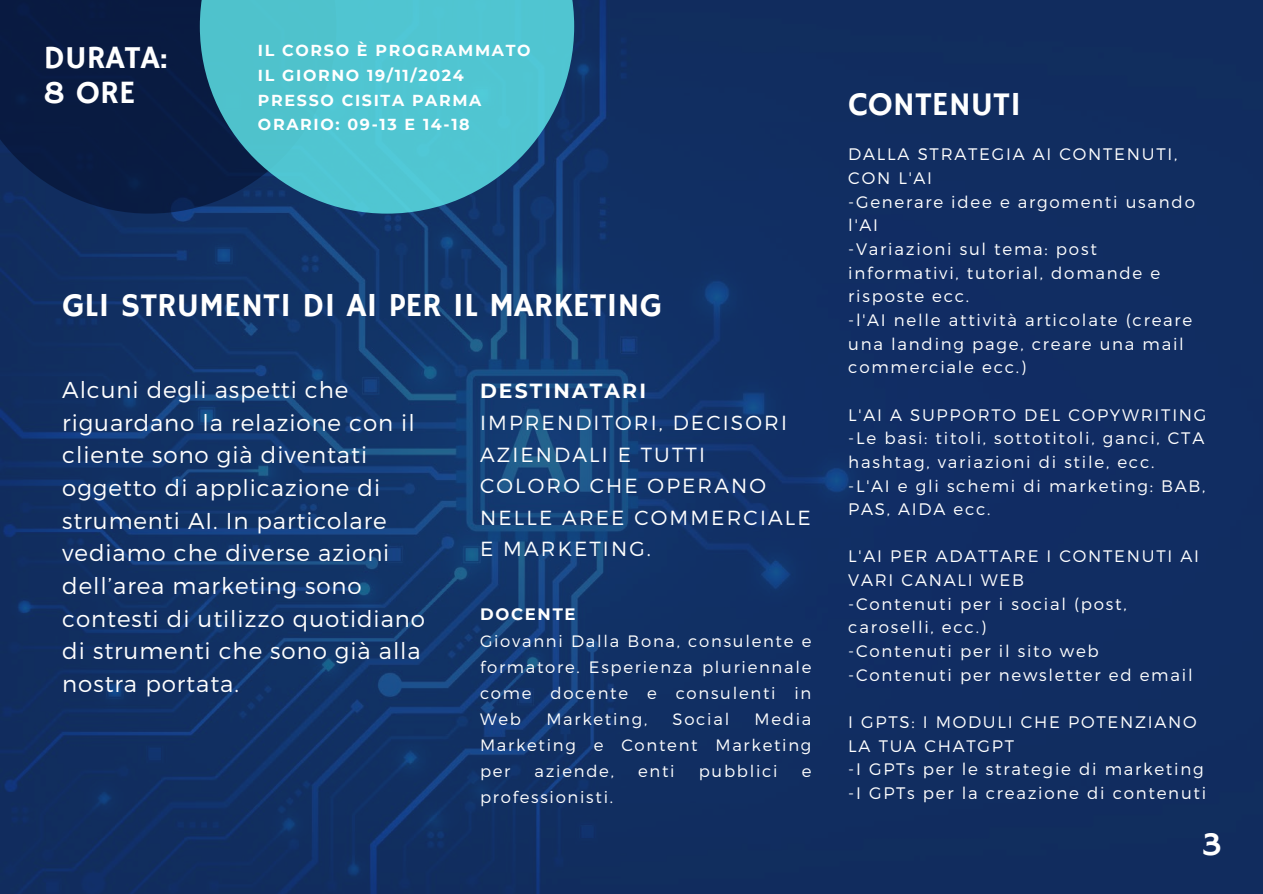
<style>
.page{position:relative;width:1263px;height:894px;background:#fff}
.page>*{position:absolute;margin:0;border:0;box-sizing:border-box;transform-origin:0 0}
.t1{font:33.6px "Hammersmith One";color:#fff}
.t2{font:32.4px/35.4px "Hammersmith One";color:#fff}
.t3{font:300 22.95px/32.7px "Montserrat";letter-spacing:.04em;color:#fff}
.t4{font:300 20.4px/31.8px "Montserrat";letter-spacing:.105em;color:#fff}
.t5{font:300 16.65px/23.7px "Montserrat";letter-spacing:.105em;color:#fff}
.t6{font:300 16.5px/26px "Montserrat";letter-spacing:.105em;color:#fff;text-align:justify}
.t7{font:700 16.5px "Montserrat";letter-spacing:.105em;color:#fff}
.t8{font:700 15.9px/24.8px "Montserrat";letter-spacing:.105em;color:#fff}
.s1{font-weight:700}
</style>
<div class="page">
<img style="left:0;top:0;width:1263px;height:893px">
<svg style="left:0;top:0;width:200px;height:213px;background:#091c44"></svg>
<svg style="left:200px;top:0;width:374px;height:213px;background:#43a8bb"></svg>
<h1 class="t2" style="left:44px;top:41px;width:126px">DURATA:<br>8 ORE</h1>
<h4 class="t8" style="left:258px;top:38px;width:274px">IL CORSO È PROGRAMMATO<br>IL GIORNO 19/11/2024<br>PRESSO CISITA PARMA<br>ORARIO: 09-13 E 14-18</h4>
<p class="t1" style="left:62px;top:285px;width:601px">GLI STRUMENTI DI AI PER IL MARKETING</p>
<p class="t3" style="left:62px;top:372px;width:364px">Alcuni degli aspetti che riguardano la relazione con il cliente sono già diventati oggetto di applicazione di strumenti AI. In particolare vediamo che diverse azioni dell’area marketing sono contesti di utilizzo quotidiano di strumenti che sono già alla nostra portata.</p>
<h1 class="t4" style="left:480px;top:373px;width:332px"><span class="s1">DESTINATARI<br></span>IMPRENDITORI, DECISORI<br>AZIENDALI E TUTTI<br>COLORO CHE OPERANO<br>NELLE AREE COMMERCIALE<br>E MARKETING.</h1>
<p class="t7" style="left:480px;top:603px;width:97px">DOCENTE</p>
<p class="t6" style="left:480px;top:626px;width:333px">Giovanni Dalla Bona, consulente e formatore. Esperienza pluriennale come docente e consulenti in Web</p>
<p class="t6" style="left:480px;top:704px;width:333px;text-indent:275px">Media Marketing e Content Marketing per</p>
<p class="t6" style="left:546px;top:704px;width:102px">Marketing,</p>
<p class="t6" style="left:673px;top:704px;width:58px">Social</p>
<p class="t6" style="left:535px;top:756px;width:81px">aziende,</p>
<p class="t6" style="left:638px;top:756px;width:38px">enti</p>
<p class="t6" style="left:699px;top:756px;width:80px">pubblici</p>
<p class="t6" style="left:802px;top:756px;width:11px">e</p>
<p class="t6" style="left:480px;top:782px;width:135px">professionisti.</p>
<p class="t1" style="left:848px;top:85px;width:174px">CONTENUTI</p>
<p class="t5" style="left:848px;top:142px;width:348px">DALLA STRATEGIA AI CONTENUTI,<br>CON L'AI<br>-Generare idee e argomenti usando l'AI<br>-Variazioni sul tema: post informativi, tutorial, domande e risposte ecc.<br>-l'AI nelle attività articolate (creare una landing page, creare una mail commerciale ecc.)</p>
<p class="t5" style="left:848px;top:402px;width:360px">L'AI A SUPPORTO DEL COPYWRITING -Le basi: titoli, sottotitoli, ganci, CTA hashtag, variazioni di stile, ecc.<br>-L'AI e gli schemi di marketing: BAB,<br>PAS, AIDA ecc.</p>
<p class="t5" style="left:848px;top:543px;width:352px">L'AI PER ADATTARE I CONTENUTI AI<br>VARI CANALI WEB<br>-Contenuti per i social (post, caroselli, ecc.)<br>-Contenuti per il sito web -Contenuti per newsletter ed email</p>
<p class="t5" style="left:848px;top:709px;width:359px">I GPTS: I MODULI CHE POTENZIANO<br>LA TUA CHATGPT<br>-I GPTs per le strategie di marketing -I GPTs per la creazione di contenuti</p>
<h2 class="t1" style="left:1202px;top:824px;width:21px">3</h2>
</div>
